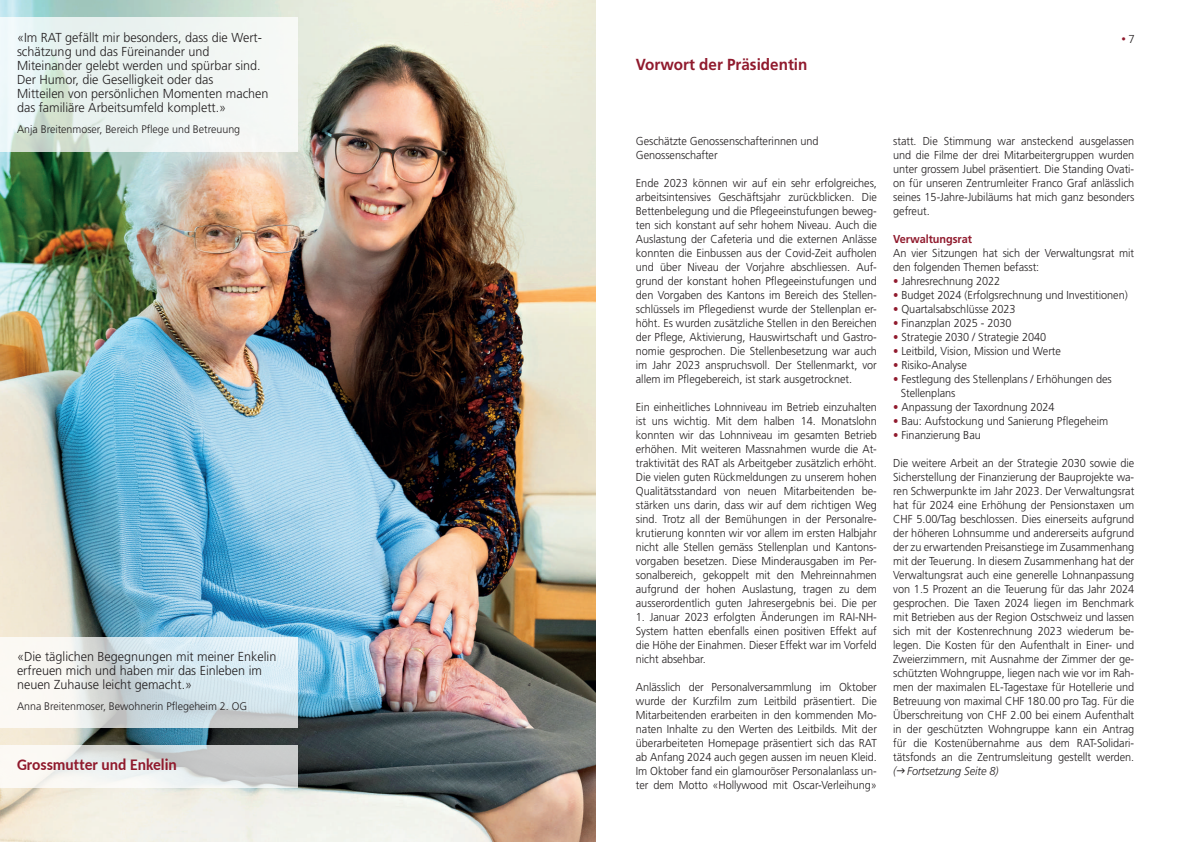
<style>
.page{position:relative;width:1191px;height:842px;background:#fff}
.page>*{position:absolute;margin:0;border:0;box-sizing:border-box;transform-origin:0 0}
.t1{font:700 16px "Frutiger LT Std";color:#901a2d;scale:.95 1}
.t2{font:700 16px "Carlito";color:#901a2d}
.t3{font:300 13px/14px "Frutiger LT Std";color:#231f20}
.t4{font:300 11.5px/14px "Frutiger LT Std";letter-spacing:-.005em;color:#231f20;text-align:justify;scale:.95 1}
.t5{font:italic 300 11.5px "Frutiger LT Std";letter-spacing:-.005em;color:#231f20;scale:.95 1}
.t6{font:700 11.5px "Frutiger LT Std";letter-spacing:-.005em;color:#901a2d;scale:.95 1}
.t7{font:300 11.5px "Frutiger LT Std";letter-spacing:-.005em;color:#231f20}
.t8{font:300 11px "Frutiger LT Std";color:#231f20}
.t9{font:700 9px "Frutiger LT Std";color:#901a2d}
.s1{font-weight:700;font-size:9px;color:#901a2d}
.s2{font-weight:300;font-size:11.5px;color:#231f20}
.s3{color:#901a2d}
</style>
<div class="page">
<img style="left:0;top:0;width:595px;height:842px">
<svg style="left:0;top:637px;width:298px;height:90px"></svg>
<svg style="left:0;top:17px;width:298px;height:134px;fill:#ecf4f3"></svg>
<svg style="left:0;top:745px;width:298px;height:43px"></svg>
<p class="t3" style="left:17px;top:31px;width:253px">«Im RAT gefällt mir besonders, dass die Wert&shy;schätzung und das Füreinander und Miteinander gelebt werden und spürbar sind.<br>Der Humor, die Geselligkeit oder das<br>Mitteilen von persönlichen Momenten machen das familiäre Arbeitsumfeld komplett.»</p>
<p class="t8" style="left:17px;top:123px;width:225px">Anja Breitenmoser, Bereich Pflege und Betreuung</p>
<p class="t7" style="left:57px;top:32px;width:16px">6 <span class="s1">•</span></p>
<p class="t9" style="left:1121px;top:33px;width:15px">• <span class="s2">7</span></p>
<h1 class="t1" style="left:636px;top:55px;width:182px">Vorwort der Präsidentin</h1>
<p class="t4" style="left:636px;top:134px;width:194px">Geschätzte Genossenschafterinnen und<br>Genossenschafter</p>
<p class="t4" style="left:636px;top:176px;width:255px">Ende 2023 können wir auf ein sehr erfolgreiches, arbeitsintensives Geschäftsjahr zurückblicken. Die Bettenbelegung und die Pflegeeinstufungen beweg&shy;ten sich konstant auf sehr hohem Niveau. Auch die Auslastung der Cafeteria und die externen Anlässe konnten die Einbussen aus der Covid-Zeit aufholen und über Niveau der Vorjahre abschliessen. Auf&shy;grund der konstant hohen Pflegeeinstufungen und den Vorgaben des Kantons im Bereich des Stellen&shy;schlüssels im Pflegedienst wurde der Stellenplan er&shy;höht. Es wurden zusätzliche Stellen in den Bereichen der Pflege, Aktivierung, Hauswirtschaft und Gastro&shy;nomie gesprochen. Die Stellenbesetzung war auch im Jahr 2023 anspruchsvoll. Der Stellenmarkt, vor allem im Pflegebereich, ist stark ausgetrocknet.</p>
<p class="t4" style="left:636px;top:400px;width:255px">Ein einheitliches Lohnniveau im Betrieb einzuhalten ist uns wichtig. Mit dem halben 14. Monatslohn konnten wir das Lohnniveau im gesamten Betrieb erhöhen. Mit weiteren Massnahmen wurde die At&shy;traktivität des RAT als Arbeitgeber zusätzlich erhöht.<br>Die vielen guten Rückmeldungen zu unserem hohen Qualitätsstandard von neuen Mitarbeitenden be&shy;stärken uns darin, dass wir auf dem richtigen Weg sind. Trotz all der Bemühungen in der Personalre&shy;krutierung konnten wir vor allem im ersten Halbjahr nicht alle Stellen gemäss Stellenplan und Kantons&shy;vorgaben besetzen. Diese Minderausgaben im Per&shy;sonalbereich, gekoppelt mit den Mehreinnahmen aufgrund der hohen Auslastung, tragen zu dem ausserordentlich guten Jahresergebnis bei. Die per</p>
<p class="t4" style="left:636px;top:610px;width:255px">1. Januar 2023 erfolgten Änderungen im RAI-NH-System hatten ebenfalls einen positiven Effekt auf die Höhe der Einahmen. Dieser Effekt war im Vorfeld nicht absehbar.</p>
<p class="t4" style="left:636px;top:680px;width:255px">Anlässlich der Personalversammlung im Oktober wurde der Kurzfilm zum Leitbild präsentiert. Die Mitarbeitenden erarbeiten in den kommenden Mo&shy;naten Inhalte zu den Werten des Leitbilds. Mit der überarbeiteten Homepage präsentiert sich das RAT ab Anfang 2024 auch gegen aussen im neuen Kleid.<br>Im Oktober fand ein glamouröser Personalanlass un&shy;ter dem Motto «Hollywood mit Oscar-Verleihung»</p>
<p class="t4" style="left:893px;top:134px;width:255px">statt. Die Stimmung war ansteckend ausgelassen und die Filme der drei Mitarbeitergruppen wurden unter grossem Jubel präsentiert. Die Standing Ovati&shy;on für unseren Zentrumleiter Franco Graf anlässlich seines 15-Jahre-Jubiläums hat mich ganz besonders gefreut.</p>
<p class="t6" style="left:893px;top:232px;width:84px">Verwaltungsrat</p>
<p class="t4" style="left:893px;top:246px;width:255px">An vier Sitzungen hat sich der Verwaltungsrat mit den folgenden Themen befasst:</p>
<p class="t4" style="left:893px;top:274px;width:114px"><span class="s3">•</span> Jahresrechnung 2022</p>
<p class="t4" style="left:893px;top:288px;width:248px"><span class="s3">•</span> Budget 2024 (Erfolgsrechnung und Investitionen)</p>
<p class="t4" style="left:893px;top:302px;width:130px"><span class="s3">•</span> Quartalsabschlüsse 2023</p>
<p class="t4" style="left:893px;top:316px;width:126px"><span class="s3">•</span> Finanzplan 2025 - 2030</p>
<p class="t4" style="left:893px;top:330px;width:162px"><span class="s3">•</span> Strategie 2030 / Strategie 2040</p>
<p class="t4" style="left:893px;top:344px;width:178px"><span class="s3">•</span> Leitbild, Vision, Mission und Werte</p>
<p class="t4" style="left:893px;top:358px;width:79px"><span class="s3">•</span> Risiko-Analyse</p>
<p class="t4" style="left:900px;top:372px;width:223px;text-indent:-7px"><span class="s3">•</span> Festlegung des Stellenplans / Erhöhungen des<br>Stellenplans</p>
<p class="t4" style="left:893px;top:400px;width:171px"><span class="s3">•</span> Anpassung der Taxordnung 2024</p>
<p class="t4" style="left:893px;top:414px;width:228px"><span class="s3">•</span> Bau: Aufstockung und Sanierung Pflegeheim</p>
<p class="t4" style="left:893px;top:428px;width:94px"><span class="s3">•</span> Finanzierung Bau</p>
<p class="t4" style="left:893px;top:456px;width:255px">Die weitere Arbeit an der Strategie 2030 sowie die Sicherstellung der Finanzierung der Bauprojekte wa&shy;ren Schwerpunkte im Jahr 2023. Der Verwaltungsrat hat für 2024 eine Erhöhung der Pensionstaxen um CHF 5.00/Tag beschlossen. Dies einerseits aufgrund der höheren Lohnsumme und andererseits aufgrund der zu erwartenden Preisanstiege im Zusammenhang mit der Teuerung. In diesem Zusammenhang hat der Verwaltungsrat auch eine generelle Lohnanpassung von 1.5 Prozent an die Teuerung für das Jahr 2024 gesprochen. Die Taxen 2024 liegen im Benchmark mit Betrieben aus der Region Ostschweiz und lassen sich mit der Kostenrechnung 2023 wiederum be&shy;legen. Die Kosten für den Aufenthalt in Einer- und Zweierzimmern, mit Ausnahme der Zimmer der ge&shy;schützten Wohngruppe, liegen nach wie vor im Rah&shy;men der maximalen EL-Tagestaxe für Hotellerie und Betreuung von maximal CHF 180.00 pro Tag. Für die Überschreitung von CHF 2.00 bei einem Aufenthalt in der geschützten Wohngruppe kann ein Antrag für die Kostenübernahme aus dem RAT-Solidari&shy;tätsfonds an die Zentrumsleitung gestellt werden.</p>
<p class="t5" style="left:893px;top:764px;width:112px">( Fortsetzung Seite 8)</p>
<p class="t3" style="left:17px;top:649px;width:261px">«Die täglichen Begegnungen mit meiner Enkelin erfreuen mich und haben mir das Einleben im neuen Zuhause leicht gemacht.»</p>
<p class="t8" style="left:17px;top:700px;width:232px">Anna Breitenmoser, Bewohnerin Pflegeheim 2. OG</p>
<h1 class="t2" style="left:17px;top:754px;width:161px">Grossmutter und Enkelin</h1>
</div>
